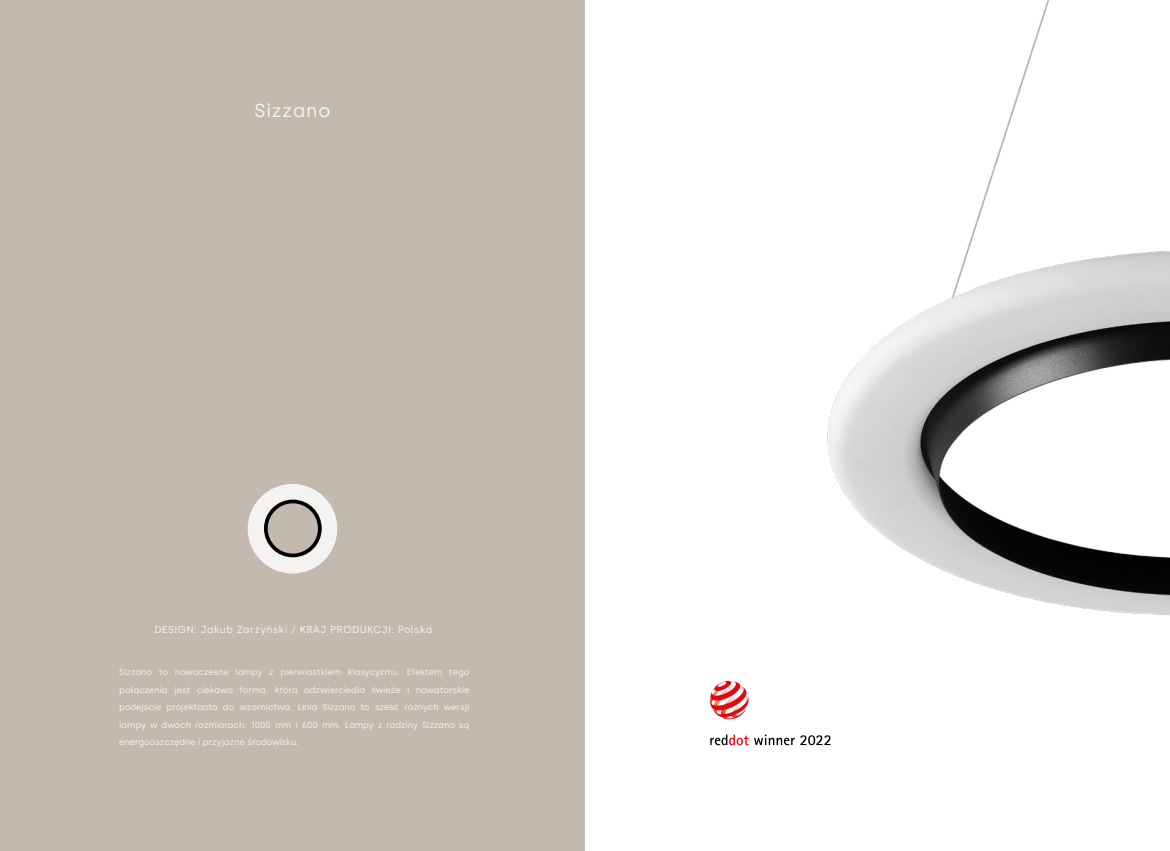
<style>
.page{position:relative;width:1170px;height:851px;background:#fff}
.page>*{position:absolute;margin:0;border:0;box-sizing:border-box;transform-origin:0 0}
.t1{font:18.75px "Silka";letter-spacing:.05em;color:#f5f3f1}
.t2{font:10px "Silka";letter-spacing:.05em;color:#f5f3f1}
.t3{font:8.75px/17.5px "Silka";color:#f5f3f1;text-align:justify}
</style>
<div class="page">
<div style="left:0;top:0;width:585px;height:850px;background:#c4b9ae"></div>
<div style="left:248px;top:484px;width:89px;height:89px;border:18px solid #f5f3f1;border-radius:50%"></div>
<div style="left:264px;top:499px;width:58px;height:58px;border:4px solid #000;border-radius:50%"></div>
<img style="left:827px;top:0;width:342px;height:616px">
<svg style="left:754px;top:734px;width:40px;height:11px"></svg>
<svg style="left:710px;top:734px;width:38px;height:11px"></svg>
<svg style="left:710px;top:680px;width:38px;height:39px"></svg>
<svg style="left:800px;top:735px;width:30px;height:10px"></svg>
<h1 class="t1" style="left:254px;top:99px;width:78px">Sizzano</h1>
<p class="t2" style="left:154px;top:624px;width:279px">DESIGN: Jakub Zarzyński / KRAJ PRODUKCJI: Polska</p>
<p class="t3" style="left:119px;top:663px;width:351px">Sizzano to nowoczesne lampy z pierwiastkiem klasycyzmu. Efektem tego połączenia jest ciekawa forma, która odzwierciedla świeże i nowatorskie podejście projektanta do wzornictwa. Linia Sizzano to sześć różnych wersji lampy w dwóch rozmiarach: 1000 mm i 600 mm. Lampy z rodziny Sizzano są energooszczędne i przyjazne środowisku.</p>
</div>
